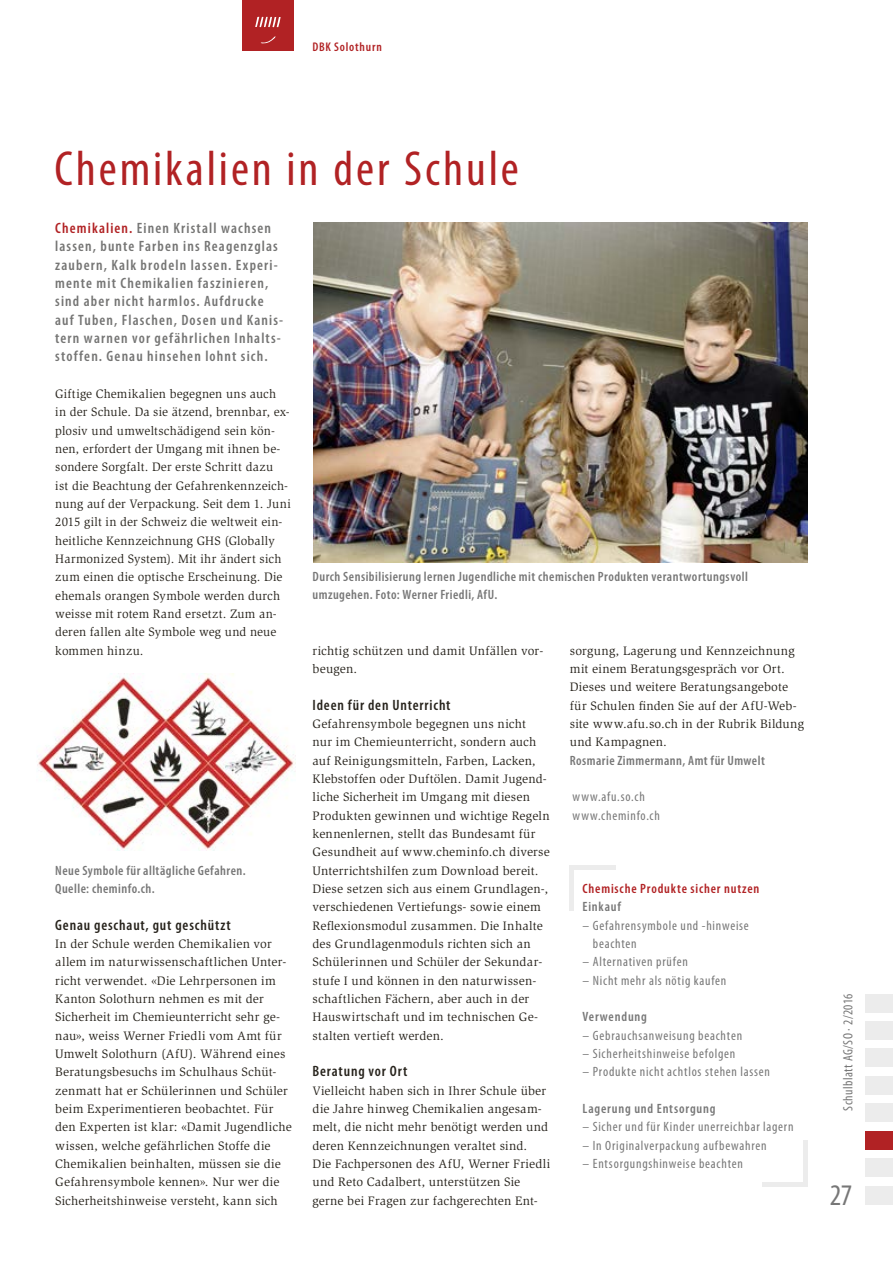
<style>
.page{position:relative;width:893px;height:1263px;background:#fff}
.page>*{position:absolute;margin:0;border:0;box-sizing:border-box;transform-origin:0 0}
.t1{font:condensed 49.5px "Myriad Pro";letter-spacing:.06em;color:#b12224}
.t2{font:condensed 30px "Myriad Pro";color:#777}
.t3{font:600 condensed 15px/18.3px "Myriad Pro";letter-spacing:.075em;color:#757574}
.t4{font:600 condensed 15px "Myriad Pro";letter-spacing:.055em;color:#27231c}
.t5{font:condensed 13.5px/18.3px "Myriad Pro";letter-spacing:.055em;color:#777}
.t6{font:600 condensed 13.5px/18px "Myriad Pro";letter-spacing:.035em;color:#777}
.t7{font:600 condensed 13.5px "Myriad Pro";letter-spacing:.06em;color:#777}
.t8{font:600 condensed 13.5px "Myriad Pro";letter-spacing:.06em;color:#b12224}
.t9{font:condensed 13.5px "Myriad Pro";letter-spacing:.03em;color:#777}
.t10{font:12.6px/18.3px "Slimbach Std";letter-spacing:.015em;color:#27231c}
.t11{font:600 condensed 12.6px "Myriad Pro";letter-spacing:.06em;color:#b12224}
.s1{color:#b12224}
</style>
<div class="page">
<div style="left:242px;top:0;width:51px;height:51px;background:#b12224"></div>
<div style="left:865px;top:1021px;width:28px;height:18px;background:#ececec"></div>
<div style="left:865px;top:994px;width:28px;height:18px;background:#ececec"></div>
<div style="left:865px;top:1048px;width:28px;height:19px;background:#ececec"></div>
<div style="left:865px;top:1076px;width:28px;height:18px;background:#ececec"></div>
<div style="left:865px;top:1103px;width:28px;height:19px;background:#ececec"></div>
<div style="left:865px;top:1186px;width:28px;height:18px;background:#ececec"></div>
<div style="left:865px;top:1158px;width:28px;height:19px;background:#ececec"></div>
<svg style="left:261px;top:36px;width:15px;height:7px"></svg>
<svg style="left:255px;top:17px;width:26px;height:10px"></svg>
<div style="left:865px;top:1131px;width:28px;height:18px;background:#b12224"></div>
<img style="left:37px;top:674px;width:258px;height:177px">
<img style="left:313px;top:223px;width:495px;height:340px">
<hr style="left:570px;top:865px;width:4px;height:46px;background:#ececec">
<div style="left:570px;top:865px;width:46px;height:5px;background:#ececec"></div>
<hr style="left:804px;top:1140px;width:4px;height:46px;background:#ececec">
<hr style="left:762px;top:1182px;width:46px;height:4px;background:#ececec">
<p class="t11" style="left:313px;top:39px;width:71px">DBK Solothurn</p>
<h1 class="t1" style="left:54px;top:138px;width:466px">Chemikalien in der Schule</h1>
<p class="t3" style="left:55px;top:219px;width:229px"><span class="s1">Chemikalien.</span> Einen Kristall wachsen lassen, bunte Farben ins Reagenzglas zaubern, Kalk brodeln lassen. Experi&shy;mente mit Chemikalien faszinieren, sind aber nicht harmlos. Aufdrucke auf Tuben, Flaschen, Dosen und Kanis&shy;tern warnen vor gefährlichen Inhalts&shy;stoffen. Genau hinsehen lohnt sich.</p>
<p class="t10" style="left:55px;top:385px;width:237px">Giftige Chemikalien begegnen uns auch<br>in der Schule. Da sie ätzend, brennbar, ex&shy;plosiv und umweltschädigend sein kön&shy;nen, erfordert der Umgang mit ihnen be&shy;sondere Sorgfalt. Der erste Schritt dazu<br>ist die Beachtung der Gefahrenkennzeich&shy;nung auf der Verpackung. Seit dem 1. Juni 2015 gilt in der Schweiz die weltweit ein&shy;heitliche Kennzeichnung GHS (Globally Harmonized System). Mit ihr ändert sich zum einen die optische Erscheinung. Die ehemals orangen Symbole werden durch weisse mit rotem Rand ersetzt. Zum an&shy;deren fallen alte Symbole weg und neue kommen hinzu.</p>
<p class="t6" style="left:313px;top:567px;width:437px">Durch Sensibilisierung lernen Jugendliche mit chemischen Produkten verantwortungsvoll umzugehen. Foto: Werner Friedli, AfU.</p>
<p class="t10" style="left:313px;top:641px;width:232px">richtig schützen und damit Unfällen vor&shy;beugen.</p>
<p class="t4" style="left:313px;top:695px;width:140px">Ideen für den Unterricht</p>
<p class="t10" style="left:313px;top:715px;width:239px">Gefahrensymbole begegnen uns nicht<br>nur im Chemieunterricht, sondern auch auf Reinigungsmitteln, Farben, Lacken, Klebstoffen oder Duftölen. Damit Jugend&shy;liche Sicherheit im Umgang mit diesen Produkten gewinnen und wichtige Regeln kennenlernen, stellt das Bundesamt für Gesundheit auf www.cheminfo.ch diverse Unterrichtshilfen zum Download bereit.<br>Diese setzen sich aus einem Grundlagen-, verschiedenen Vertiefungs- sowie einem Reflexionsmodul zusammen. Die Inhalte des Grundlagenmoduls richten sich an Schülerinnen und Schüler der Sekundar&shy;stufe I und können in den naturwissen&shy;schaftlichen Fächern, aber auch in der Hauswirtschaft und im technischen Ge&shy;stalten vertieft werden.</p>
<p class="t4" style="left:313px;top:1062px;width:96px">Beratung vor Ort</p>
<p class="t10" style="left:313px;top:1081px;width:239px">Vielleicht haben sich in Ihrer Schule über die Jahre hinweg Chemikalien angesam&shy;melt, die nicht mehr benötigt werden und deren Kennzeichnungen veraltet sind.<br>Die Fachpersonen des AfU, Werner Friedli und Reto Cadalbert, unterstützen Sie gerne bei Fragen zur fachgerechten Ent-</p>
<p class="t10" style="left:570px;top:641px;width:236px">sorgung, Lagerung und Kennzeichnung mit einem Beratungsgespräch vor Ort.<br>Dieses und weitere Beratungsangebote für Schulen finden Sie auf der AfU-Web&shy;site www.afu.so.ch in der Rubrik Bildung und Kampagnen.</p>
<p class="t6" style="left:570px;top:751px;width:197px">Rosmarie Zimmermann, Amt für Umwelt</p>
<p class="t5" style="left:573px;top:787px;width:89px">www.afu.so.ch www.cheminfo.ch</p>
<p class="t6" style="left:55px;top:861px;width:192px">Neue Symbole für alltägliche Gefahren.<br>Quelle: cheminfo.ch.</p>
<p class="t4" style="left:55px;top:915px;width:177px">Genau geschaut, gut geschützt</p>
<p class="t10" style="left:55px;top:935px;width:238px">In der Schule werden Chemikalien vor allem im naturwissenschaftlichen Unter&shy;richt verwendet. «Die Lehrpersonen im Kanton Solothurn nehmen es mit der Sicherheit im Chemieunterricht sehr ge&shy;nau», weiss Werner Friedli vom Amt für Umwelt Solothurn (AfU). Während eines Beratungsbesuchs im Schulhaus Schüt&shy;zenmatt hat er Schülerinnen und Schüler beim Experimentieren beobachtet. Für den Experten ist klar: «Damit Jugendliche wissen, welche gefährlichen Stoffe die Chemikalien beinhalten, müssen sie die Gefahrensymbole kennen». Nur wer die Sicherheitshinweise versteht, kann sich</p>
<p class="t8" style="left:583px;top:880px;width:178px">Chemische Produkte sicher nutzen</p>
<p class="t7" style="left:583px;top:898px;width:40px">Einkauf</p>
<p class="t5" style="left:593px;top:916px;width:158px;text-indent:-10px">– Gefahrensymbole und -hinweise beachten</p>
<p class="t5" style="left:583px;top:952px;width:107px">– Alternativen prüfen</p>
<p class="t5" style="left:583px;top:971px;width:145px">– Nicht mehr als nötig kaufen</p>
<p class="t7" style="left:583px;top:1008px;width:66px">Verwendung</p>
<p class="t5" style="left:583px;top:1026px;width:161px">– Gebrauchsanweisung beachten</p>
<p class="t5" style="left:583px;top:1044px;width:154px">– Sicherheitshinweise befolgen</p>
<p class="t5" style="left:583px;top:1062px;width:189px">– Produkte nicht achtlos stehen lassen</p>
<p class="t7" style="left:583px;top:1100px;width:134px">Lagerung und Entsorgung</p>
<p class="t5" style="left:583px;top:1117px;width:213px">– Sicher und für Kinder unerreichbar lagern</p>
<p class="t5" style="left:583px;top:1136px;width:186px">– In Originalverpackung aufbewahren</p>
<p class="t5" style="left:583px;top:1154px;width:162px">– Entsorgungshinweise beachten</p>
<p class="t9" style="left:840px;top:1110px;width:118px;rotate:-90deg">Schulblatt AG/SO · 2/2016</p>
<h2 class="t2" style="left:830px;top:1176px;width:24px">27</h2>
</div>
